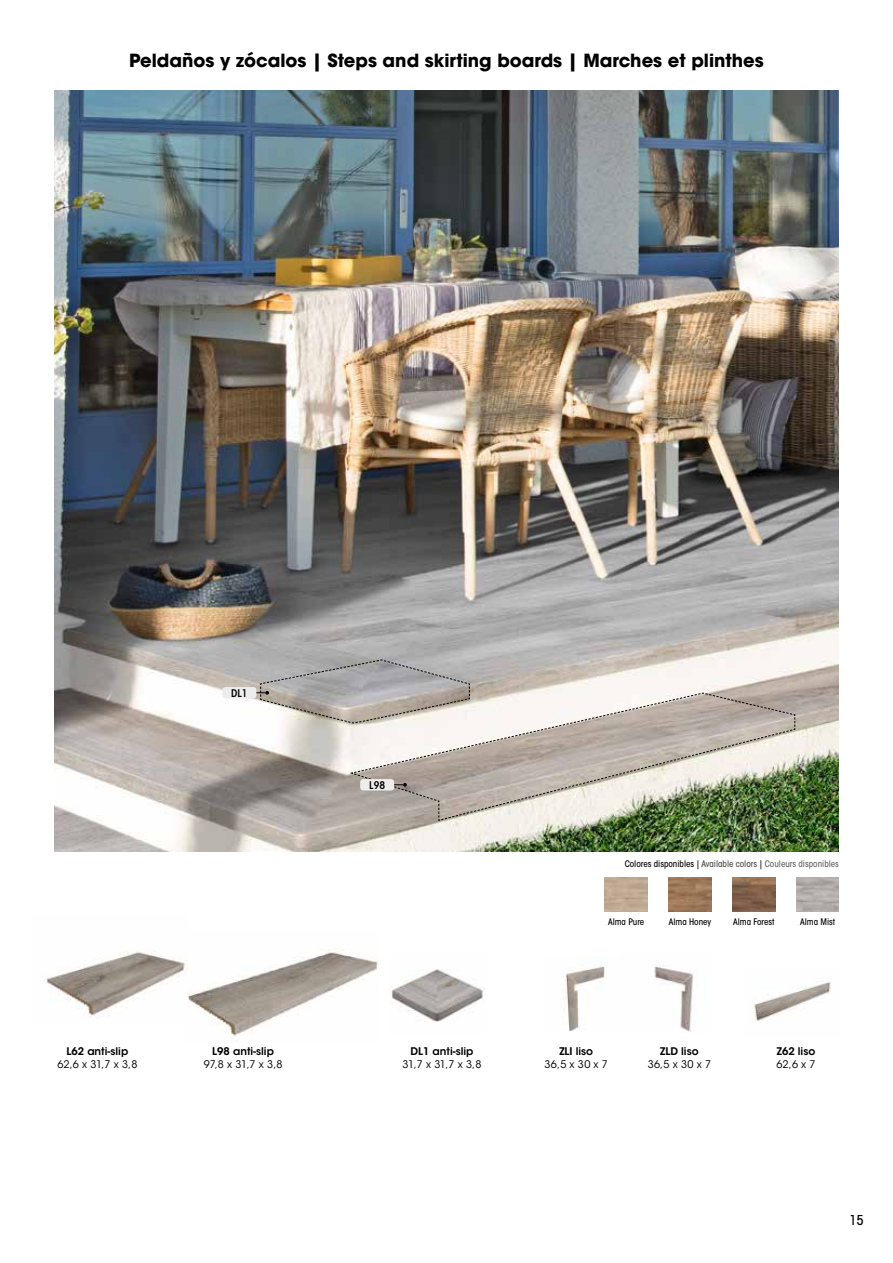
<style>
.page{position:relative;width:893px;height:1263px;background:#fff}
.page>*{position:absolute;margin:0;border:0;box-sizing:border-box;transform-origin:0 0}
.t1{font:700 18px "ITC Avant Garde Std";color:#000}
.t2{font:500 condensed 13.5px "ITC Avant Garde Std";color:#000}
.t3{font:10.5px "ITC Avant Garde Std";letter-spacing:.005em;color:#000}
.t4{font:600 10.5px "ITC Avant Garde Std";color:#000}
.t5{font:600 condensed 10.5px "ITC Avant Garde Std";color:#000}
.t6{font:500 condensed 9px "ITC Avant Garde Std";color:#000}
.s1{color:#4a4a49}
.s2{color:#646363}
</style>
<div class="page">
<img style="left:188px;top:950px;width:190px;height:92px">
<img style="left:46px;top:951px;width:142px;height:66px">
<img style="left:390px;top:969px;width:95px;height:53px">
<img style="left:564px;top:957px;width:41px;height:73px">
<img style="left:754px;top:982px;width:77px;height:39px">
<img style="left:654px;top:961px;width:40px;height:71px">
<img style="left:54px;top:90px;width:785px;height:761px">
<img style="left:669px;top:878px;width:42px;height:34px">
<img style="left:733px;top:878px;width:42px;height:34px">
<img style="left:796px;top:878px;width:43px;height:34px">
<div style="left:222px;top:687px;width:34px;height:11px;background:#ededed;border-radius:3px"></div>
<svg style="left:256px;top:659px;width:539px;height:162px"></svg>
<h1 class="t1" style="left:129px;top:49px;width:636px">Peldaños y zócalos | Steps and skirting boards | Marches et plinthes</h1>
<p class="t5" style="left:231px;top:686px;width:18px">DL1</p>
<p class="t4" style="left:67px;top:1044px;width:63px">L62 anti-slip</p>
<p class="t3" style="left:57px;top:1058px;width:82px">62,6 x 31,7 x 3,8</p>
<p class="t4" style="left:212px;top:1044px;width:63px">L98 anti-slip</p>
<p class="t3" style="left:204px;top:1058px;width:80px">97,8 x 31,7 x 3,8</p>
<p class="t5" style="left:369px;top:778px;width:17px">L98</p>
<p class="t4" style="left:410px;top:1044px;width:65px">DL1 anti-slip</p>
<p class="t3" style="left:403px;top:1058px;width:80px">31,7 x 31,7 x 3,8</p>
<p class="t6" style="left:625px;top:858px;width:216px">Colores disponibles | <span class="s1">Available colors</span> | <span class="s2">Couleurs disponibles</span></p>
<p class="t6" style="left:608px;top:916px;width:38px">Alma Pure</p>
<p class="t6" style="left:669px;top:916px;width:44px">Alma Honey</p>
<p class="t6" style="left:733px;top:916px;width:43px">Alma Forest</p>
<p class="t6" style="left:800px;top:916px;width:37px">Alma Mist</p>
<p class="t4" style="left:559px;top:1044px;width:35px">ZLI liso</p>
<p class="t3" style="left:544px;top:1058px;width:65px">36,5 x 30 x 7</p>
<p class="t4" style="left:660px;top:1044px;width:40px">ZLD liso</p>
<p class="t3" style="left:648px;top:1058px;width:65px">36,5 x 30 x 7</p>
<p class="t4" style="left:777px;top:1044px;width:40px">Z62 liso</p>
<p class="t3" style="left:776px;top:1058px;width:41px">62,6 x 7</p>
<h2 class="t2" style="left:849px;top:1212px;width:16px">15</h2>
</div>
